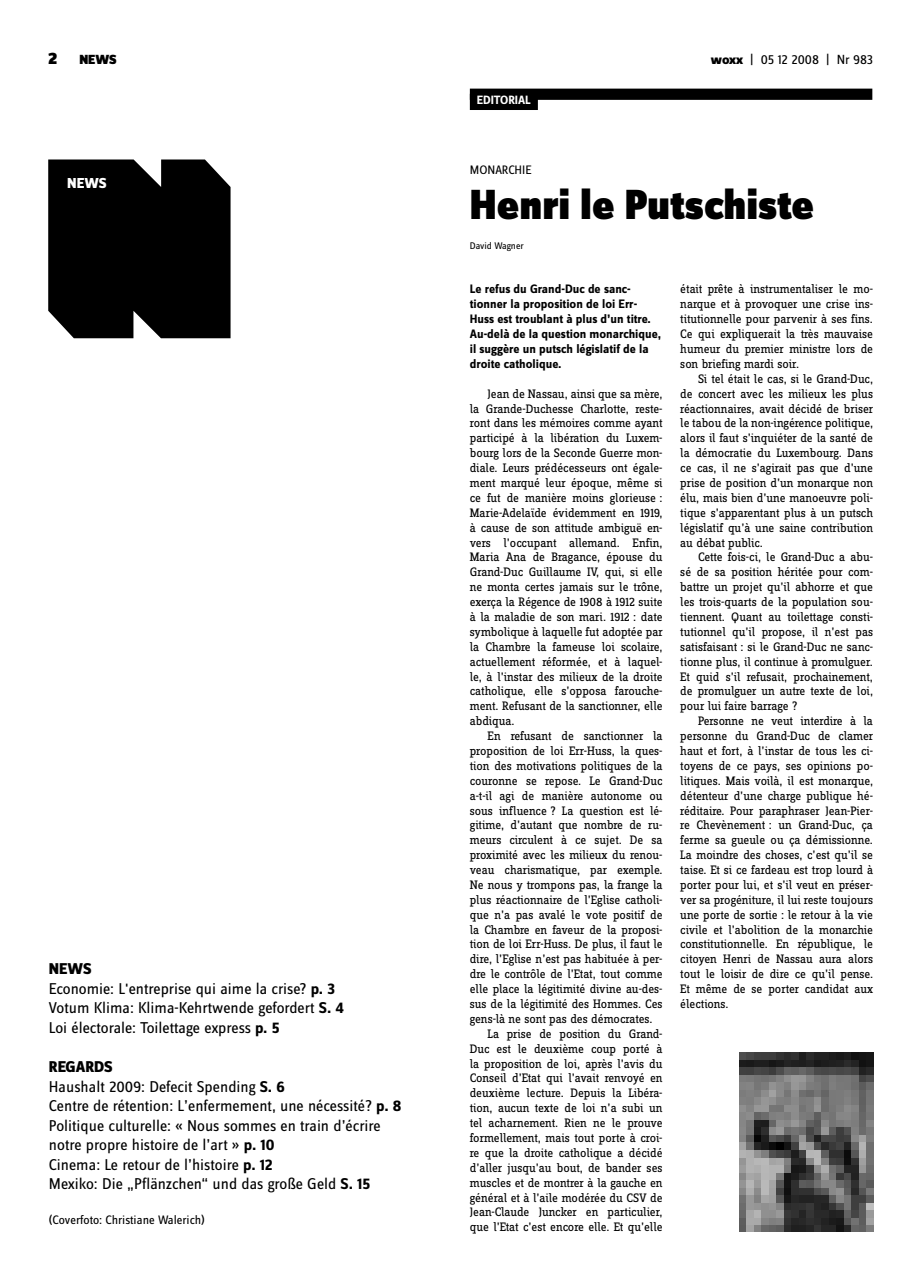
<style>
.page{position:relative;width:922px;height:1276px;background:#fff}
.page>*{position:absolute;margin:0;border:0;box-sizing:border-box;transform-origin:0 0}
.t1{font:900 43.75px "Zine Sans Dis";color:#000}
.t2{font:16.25px/19.5px "Zine Sans Dis";color:#000}
.t3{font:800 15px "Zine Sans Dis";color:#fff}
.t4{font:13.75px "Zine Sans Dis";color:#000}
.t5{font:900 13.75px "Zine Sans Dis";color:#000}
.t6{font:12.75px/14.9px "Zine Slab Dis";letter-spacing:-.01em;color:#000;text-align:justify}
.t7{font:700 12.75px/14.9px "Zine Sans Dis";color:#000}
.t8{font:12.75px "Zine Sans Dis";color:#000}
.t9{font:700 12.5px "Zine Sans Dis";color:#fff}
.t10{font:10px "Zine Sans Dis";letter-spacing:-.005em;color:#000}
.s1{font-weight:800}
.s2{font-weight:700}
.s3{font-family:"Zine Sans Dis Bold Roman Tf"}
</style>
<div class="page">
<div style="left:469px;top:89px;width:403px;height:11px;background:#000"></div>
<div style="left:48px;top:159px;width:182px;height:179px;background:#000"></div>
<div style="left:469px;top:94px;width:68px;height:16px;background:#000"></div>
<img style="left:739px;top:1052px;width:133px;height:179px">
<p class="t5" style="left:79px;top:53px;width:39px">NEWS</p>
<p class="t4" style="left:710px;top:53px;width:164px"><span class="s1">woxx</span> | 05 12 2008 | Nr 983</p>
<p class="t3" style="left:67px;top:175px;width:41px">NEWS</p>
<p class="t2" style="left:49px;top:960px;width:296px"><span class="s1">NEWS<br></span>Economie: L'entreprise qui aime la crise? <span class="s2">p. 3<br></span>Votum Klima: Klima-Kehrtwende gefordert <span class="s2">S. 4<br></span>Loi électorale: Toilettage express <span class="s2">p. 5</span></p>
<p class="t2" style="left:49px;top:1058px;width:354px"><span class="s1">REGARDS<br></span>Haushalt 2009: Defecit Spending <span class="s3">S. 6<br></span>Centre de rétention: L’enfermement, une nécessité? <span class="s2">p. 8<br></span>Politique culturelle: « Nous sommes en train d’écrire notre propre histoire de l’art » <span class="s2">p. 10<br></span>Cinema: Le retour de l’histoire <span class="s2">p. 12<br></span>Mexiko: Die „Pflänzchen“ und das große Geld <span class="s2">S. 15</span></p>
<p class="t8" style="left:49px;top:1213px;width:157px">(Coverfoto: Christiane Walerich)</p>
<p class="t9" style="left:477px;top:93px;width:55px">EDITORIAL</p>
<p class="t8" style="left:469px;top:163px;width:63px">MONARCHIE</p>
<h1 class="t1" style="left:469px;top:181px;width:346px">Henri le Putschiste</h1>
<p class="t10" style="left:469px;top:240px;width:55px">David Wagner</p>
<p class="t7" style="left:469px;top:282px;width:193px">Le refus du Grand-Duc de sanc&shy;tionner la proposition de loi Err-<br>Huss est troublant à plus d’un titre.<br>Au-delà de la question monarchique, il suggère un putsch législatif de la droite catholique.</p>
<p class="t6" style="left:469px;top:387px;width:194px;text-indent:18px">Jean de Nassau, ainsi que sa mère, la Grande-Duchesse Charlotte, reste&shy;ront dans les mémoires comme ayant participé à la libération du Luxem&shy;bourg lors de la Seconde Guerre mon&shy;diale. Leurs prédécesseurs ont égale&shy;ment marqué leur époque, même si ce fut de manière moins glorieuse :<br>Marie-Adelaïde évidemment en 1919, à cause de son attitude ambiguë en&shy;vers l’occupant allemand. Enfin, Maria Ana de Bragance, épouse du Grand-Duc Guillaume IV, qui, si elle ne monta certes jamais sur le trône, exerça la Régence de 1908 à 1912 suite à la maladie de son mari. 1912 : date symbolique à laquelle fut adoptée par la Chambre la fameuse loi scolaire, actuellement réformée, et à laquel&shy;le, à l’instar des milieux de la droite catholique, elle s’opposa farouche&shy;ment. Refusant de la sanctionner, elle abdiqua.</p>
<p class="t6" style="left:487px;top:729px;width:176px">En refusant de sanctionner la</p>
<p class="t6" style="left:469px;top:744px;width:194px">proposition de loi Err-Huss, la ques-</p>
<p class="t6" style="left:469px;top:759px;width:194px">tion des motivations politiques de la</p>
<p class="t6" style="left:469px;top:774px;width:194px">couronne se repose. Le Grand-Duc</p>
<p class="t6" style="left:469px;top:788px;width:194px">a-t-il agi de manière autonome ou</p>
<p class="t6" style="left:469px;top:803px;width:194px">sous influence ? La question est lé-</p>
<p class="t6" style="left:469px;top:818px;width:194px">gitime, d’autant que nombre de ru-</p>
<p class="t6" style="left:469px;top:833px;width:194px">meurs circulent à ce sujet. De sa</p>
<p class="t6" style="left:469px;top:848px;width:194px">proximité avec les milieux du renou-</p>
<p class="t6" style="left:469px;top:863px;width:194px">veau charismatique, par exemple.</p>
<p class="t6" style="left:469px;top:878px;width:194px">Ne nous y trompons pas, la frange la</p>
<p class="t6" style="left:469px;top:893px;width:194px">plus réactionnaire de l’Eglise catholi-</p>
<p class="t6" style="left:469px;top:908px;width:194px">que n’a pas avalé le vote positif de</p>
<p class="t6" style="left:469px;top:922px;width:194px">la Chambre en faveur de la proposi-</p>
<p class="t6" style="left:469px;top:937px;width:194px">tion de loi Err-Huss. De plus, il faut le</p>
<p class="t6" style="left:469px;top:952px;width:194px">dire, l’Eglise n’est pas habituée à per-</p>
<p class="t6" style="left:469px;top:967px;width:194px">dre le contrôle de l’Etat, tout comme</p>
<p class="t6" style="left:469px;top:982px;width:194px">elle place la légitimité divine au-des-</p>
<p class="t6" style="left:469px;top:997px;width:194px">sus de la légitimité des Hommes. Ces</p>
<p class="t6" style="left:469px;top:1012px;width:184px">gens-là ne sont pas des démocrates.</p>
<p class="t6" style="left:487px;top:1027px;width:176px">La prise de position du Grand-</p>
<p class="t6" style="left:469px;top:1041px;width:194px">Duc est le deuxième coup porté à</p>
<p class="t6" style="left:469px;top:1056px;width:194px">la proposition de loi, après l’avis du</p>
<p class="t6" style="left:469px;top:1071px;width:194px">Conseil d’Etat qui l’avait renvoyé en</p>
<p class="t6" style="left:469px;top:1086px;width:194px">deuxième lecture. Depuis la Libéra-</p>
<p class="t6" style="left:469px;top:1101px;width:194px">tion, aucun texte de loi n’a subi un</p>
<p class="t6" style="left:469px;top:1116px;width:194px">tel acharnement. Rien ne le prouve</p>
<p class="t6" style="left:469px;top:1131px;width:194px">formellement, mais tout porte à croi-</p>
<p class="t6" style="left:469px;top:1146px;width:194px">re que la droite catholique a décidé</p>
<p class="t6" style="left:469px;top:1161px;width:194px">d’aller jusqu’au bout, de bander ses</p>
<p class="t6" style="left:469px;top:1175px;width:194px">muscles et de montrer à la gauche en</p>
<p class="t6" style="left:469px;top:1190px;width:194px">général et à l’aile modérée du CSV de</p>
<p class="t6" style="left:469px;top:1205px;width:194px">Jean-Claude Juncker en particulier,</p>
<p class="t6" style="left:469px;top:1220px;width:194px">que l’Etat c’est encore elle. Et qu’elle</p>
<p class="t6" style="left:680px;top:282px;width:194px">était prête à instrumentaliser le mo&shy;narque et à provoquer une crise ins&shy;titutionnelle pour parvenir à ses fins.<br>Ce qui expliquerait la très mauvaise humeur du premier ministre lors de son briefing mardi soir.</p>
<p class="t6" style="left:680px;top:372px;width:194px;text-indent:18px">Si tel était le cas, si le Grand-Duc, de concert avec les milieux les plus réactionnaires, avait décidé de briser le tabou de la non-ingérence politique, alors il faut s’inquiéter de la santé de la démocratie du Luxembourg. Dans ce cas, il ne s’agirait pas que d’une prise de position d’un monarque non élu, mais bien d’une manoeuvre poli&shy;tique s’apparentant plus à un putsch législatif qu’à une saine contribution au débat public.</p>
<p class="t6" style="left:680px;top:550px;width:194px;text-indent:18px">Cette fois-ci, le Grand-Duc a abu&shy;sé de sa position héritée pour com&shy;battre un projet qu’il abhorre et que les trois-quarts de la population sou&shy;tiennent. Quant au toilettage consti&shy;tutionnel qu’il propose, il n’est pas satisfaisant : si le Grand-Duc ne sanc&shy;tionne plus, il continue à promulguer.<br>Et quid s’il refusait, prochainement, de promulguer un autre texte de loi, pour lui faire barrage ?</p>
<p class="t6" style="left:680px;top:714px;width:194px;text-indent:18px">Personne ne veut interdire à la personne du Grand-Duc de clamer haut et fort, à l’instar de tous les ci&shy;toyens de ce pays, ses opinions po&shy;litiques. Mais voilà, il est monarque, détenteur d’une charge publique hé&shy;réditaire. Pour paraphraser Jean-Pier&shy;re Chevènement : un Grand-Duc, ça ferme sa gueule ou ça démissionne.<br>La moindre des choses, c’est qu’il se taise. Et si ce fardeau est trop lourd à porter pour lui, et s’il veut en préser&shy;ver sa progéniture, il lui reste toujours une porte de sortie : le retour à la vie civile et l’abolition de la monarchie constitutionnelle. En république, le citoyen Henri de Nassau aura alors tout le loisir de dire ce qu’il pense.<br>Et même de se porter candidat aux élections.</p>
</div>
